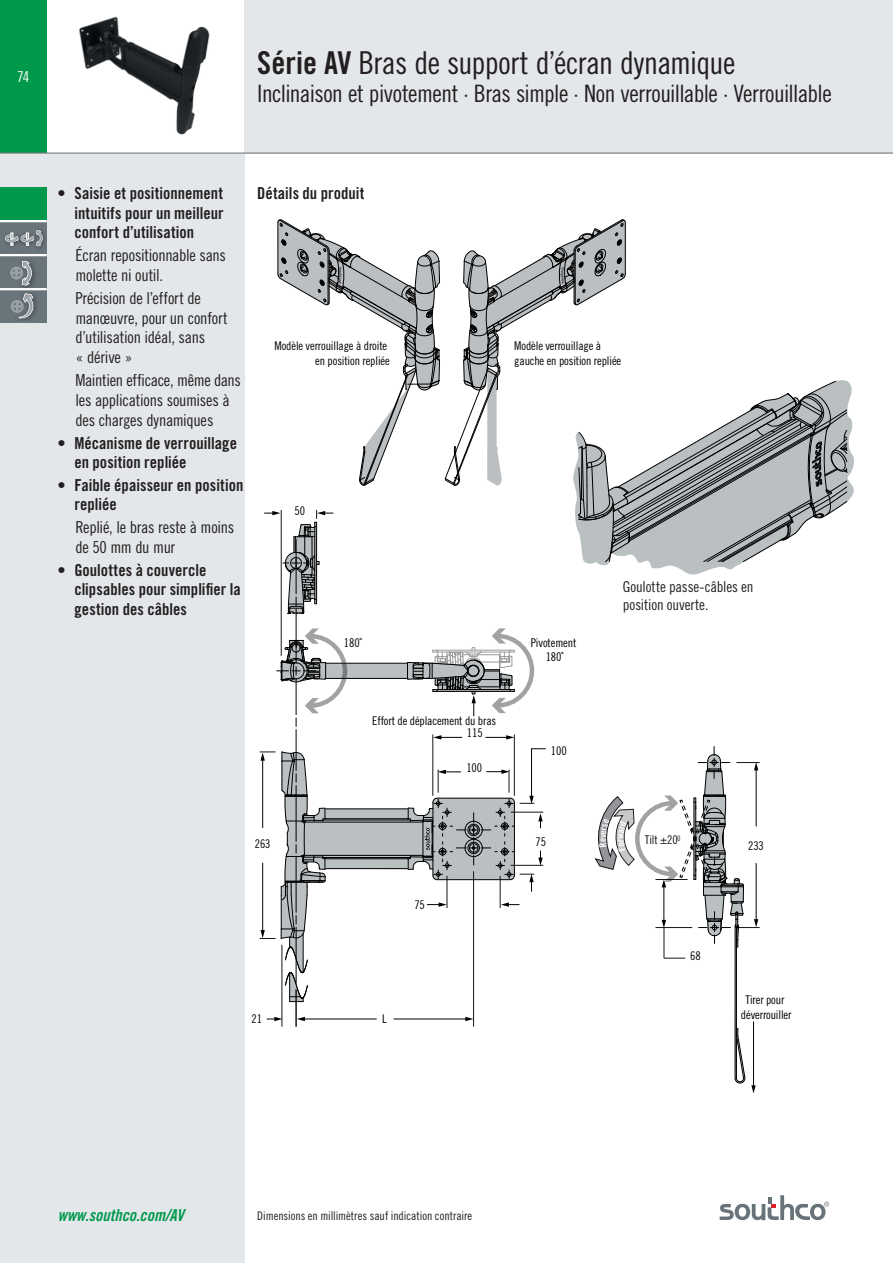
<style>
.page{position:relative;width:893px;height:1263px;background:#fff}
.page>*{position:absolute;margin:0;border:0;box-sizing:border-box;transform-origin:0 0}
.t1{font:31.5px "Trade Gothic LT Std Cn 18";letter-spacing:-.02em;color:#231f20}
.t2{font:24px "Trade Gothic LT Std Cn 18";letter-spacing:-.025em;color:#231f20}
.t3{font:16.5px/19.5px "Trade Gothic LT Std Bd Cn 20";color:#231f20}
.t4{font:16.5px/19.8px "Trade Gothic LT Std Cn 18";letter-spacing:-.015em;color:#231f20}
.t5{font:16.5px "Trade Gothic LT Std Bd Cn 20 Obl";color:#00994c}
.t6{font:15px/18px "Trade Gothic LT Std Cn 18";letter-spacing:-.01em;color:#231f20}
.t7{font:15px "Trade Gothic LT Std Cn 18";color:#fff}
.t8{font:12px/14.4px "Trade Gothic Cond Eighteen";letter-spacing:-.01em;color:#000001;text-align:center}
.t9{font:12px "Trade Gothic LT Std Cn 18";color:#231f20}
.t10{font:12px "Trade Gothic Cond Eighteen";letter-spacing:-.01em;color:#171419}
.s1{font-family:"Trade Gothic LT Std Bd Cn 20"}
</style>
<div class="page">
<div style="left:244px;top:0;width:649px;height:153px;background:#e4e7ea"></div>
<div style="left:0;top:153px;width:244px;height:1110px;background:#e4e7ea"></div>
<div style="left:0;top:0;width:47px;height:153px;background:#00994c"></div>
<div style="left:0;top:187px;width:47px;height:34px;background:#00994c"></div>
<hr style="left:0;top:153px;width:893px;height:1px;background:#787a7d">
<svg style="left:720px;top:1195px;width:109px;height:25px"></svg>
<svg style="left:326px;top:809px;width:175px;height:165px"></svg>
<svg style="left:848px;top:382px;width:6px;height:119px"></svg>
<hr style="left:296px;top:729px;width:1px;height:41px;background:#000001">
<hr style="left:296px;top:609px;width:1px;height:54px;background:#000001">
<hr style="left:432px;top:734px;width:1px;height:62px;background:#171419">
<hr style="left:514px;top:734px;width:1px;height:62px;background:#171419">
<hr style="left:281px;top:510px;width:1px;height:146px;background:#171419">
<hr style="left:473px;top:871px;width:1px;height:156px;background:#171419">
<hr style="left:447px;top:876px;width:1px;height:32px;background:#171419">
<hr style="left:500px;top:876px;width:1px;height:32px;background:#171419">
<hr style="left:282px;top:945px;width:1px;height:82px;background:#171419">
<hr style="left:296px;top:989px;width:1px;height:38px;background:#171419">
<hr style="left:326px;top:868px;width:81px;height:1px;background:#000001">
<hr style="left:325px;top:858px;width:83px;height:1px;background:#000001">
<hr style="left:323px;top:857px;width:87px;height:1px;background:#000001">
<hr style="left:326px;top:808px;width:81px;height:1px;background:#000001">
<hr style="left:325px;top:818px;width:83px;height:1px;background:#000001">
<hr style="left:323px;top:819px;width:87px;height:1px;background:#000001">
<hr style="left:305px;top:855px;width:118px;height:1px;background:#000001">
<hr style="left:305px;top:822px;width:118px;height:1px;background:#000001">
<svg style="left:433px;top:735px;width:29px;height:4px"></svg>
<svg style="left:501px;top:902px;width:19px;height:5px"></svg>
<svg style="left:427px;top:902px;width:20px;height:5px"></svg>
<svg style="left:267px;top:1017px;width:16px;height:4px"></svg>
<hr style="left:303px;top:1019px;width:74px;height:1px;background:#000001">
<svg style="left:297px;top:1017px;width:8px;height:4px"></svg>
<hr style="left:393px;top:1018px;width:74px;height:1px;background:#000001">
<svg style="left:465px;top:1017px;width:8px;height:4px"></svg>
<svg style="left:485px;top:735px;width:29px;height:4px"></svg>
<svg style="left:260px;top:751px;width:66px;height:251px"></svg>
<svg style="left:264px;top:219px;width:584px;height:395px"></svg>
<svg style="left:277px;top:628px;width:257px;height:98px"></svg>
<svg style="left:407px;top:748px;width:139px;height:143px"></svg>
<div style="left:0;top:223px;width:47px;height:100px;background:#6a757b"></div>
<hr style="left:0;top:254px;width:47px;height:2px;background:#fff">
<hr style="left:0;top:220px;width:47px;height:2px;background:#fff">
<hr style="left:0;top:288px;width:47px;height:2px;background:#fff">
<img style="left:43px;top:233px;width:2px;height:12px">
<svg style="left:5px;top:229px;width:38px;height:20px"></svg>
<svg style="left:10px;top:261px;width:22px;height:25px"></svg>
<img style="left:19px;top:292px;width:18px;height:29px">
<svg style="left:10px;top:293px;width:24px;height:25px"></svg>
<img style="left:79px;top:16px;width:131px;height:119px">
<svg style="left:594px;top:746px;width:166px;height:347px"></svg>
<p class="t7" style="left:17px;top:67px;width:14px">74</p>
<h1 class="t1" style="left:257px;top:44px;width:480px"><span class="s1">Série AV</span> Bras de support d’écran dynamique</h1>
<h2 class="t2" style="left:257px;top:80px;width:576px">Inclinaison et pivotement · Bras simple · Non verrouillable · Verrouillable</h2>
<p class="t3" style="left:74px;top:183px;width:151px;text-align:justify;text-indent:-17px">• Saisie et positionnement intuitifs pour un meilleur confort d’utilisation</p>
<p class="t4" style="left:75px;top:245px;width:152px">Écran repositionnable sans molette ni outil.</p>
<p class="t4" style="left:75px;top:288px;width:154px">Précision de l’effort de manœuvre, pour un confort d’utilisation idéal, sans<br>« dérive »</p>
<p class="t4" style="left:75px;top:370px;width:167px">Maintien efficace, même dans les applications soumises à des charges dynamiques</p>
<p class="t3" style="left:74px;top:433px;width:164px;text-indent:-17px">• Mécanisme de verrouillage en position repliée</p>
<p class="t3" style="left:74px;top:475px;width:170px;text-indent:-17px">• Faible épaisseur en position repliée</p>
<p class="t4" style="left:75px;top:517px;width:160px">Replié, le bras reste à moins de 50 mm du mur</p>
<p class="t3" style="left:74px;top:560px;width:168px;text-indent:-17px">• Goulottes à couvercle clipsables pour simplifier la gestion des câbles</p>
<p class="t3" style="left:257px;top:183px;width:109px">Détails du produit</p>
<p class="t8" style="left:274px;top:339px;width:117px;text-align:right">Modèle verrouillage à droite en position repliée</p>
<p class="t8" style="left:514px;top:339px;width:108px;text-align:left">Modèle verrouillage à gauche en position repliée</p>
<p class="t8" style="left:294px;top:503px;width:12px">50</p>
<p class="t8" style="left:344px;top:635px;width:20px">180˚</p>
<p class="t8" style="left:531px;top:635px;width:47px">Pivotement<br>180˚</p>
<p class="t6" style="left:623px;top:577px;width:132px">Goulotte passe-câbles en position ouverte.</p>
<p class="t8" style="left:372px;top:713px;width:125px">Effort de déplacement du bras</p>
<p class="t8" style="left:467px;top:725px;width:17px">115</p>
<p class="t8" style="left:466px;top:760px;width:17px">100</p>
<p class="t8" style="left:551px;top:743px;width:17px">100</p>
<p class="t10" style="left:645px;top:833px;width:37px">Tilt ±20<sup>0</sup></p>
<p class="t8" style="left:535px;top:834px;width:12px">75</p>
<p class="t8" style="left:255px;top:837px;width:17px">263</p>
<p class="t8" style="left:748px;top:838px;width:17px">233</p>
<p class="t8" style="left:252px;top:1011px;width:12px">21</p>
<p class="t8" style="left:414px;top:897px;width:12px">75</p>
<p class="t8" style="left:382px;top:1011px;width:6px">L</p>
<p class="t8" style="left:690px;top:948px;width:12px">68</p>
<p class="t8" style="left:741px;top:993px;width:52px">Tirer pour déverrouiller</p>
<p class="t5" style="left:58px;top:1205px;width:127px">www.southco.com/AV</p>
<p class="t9" style="left:257px;top:1208px;width:216px">Dimensions en millimètres sauf indication contraire</p>
</div>
